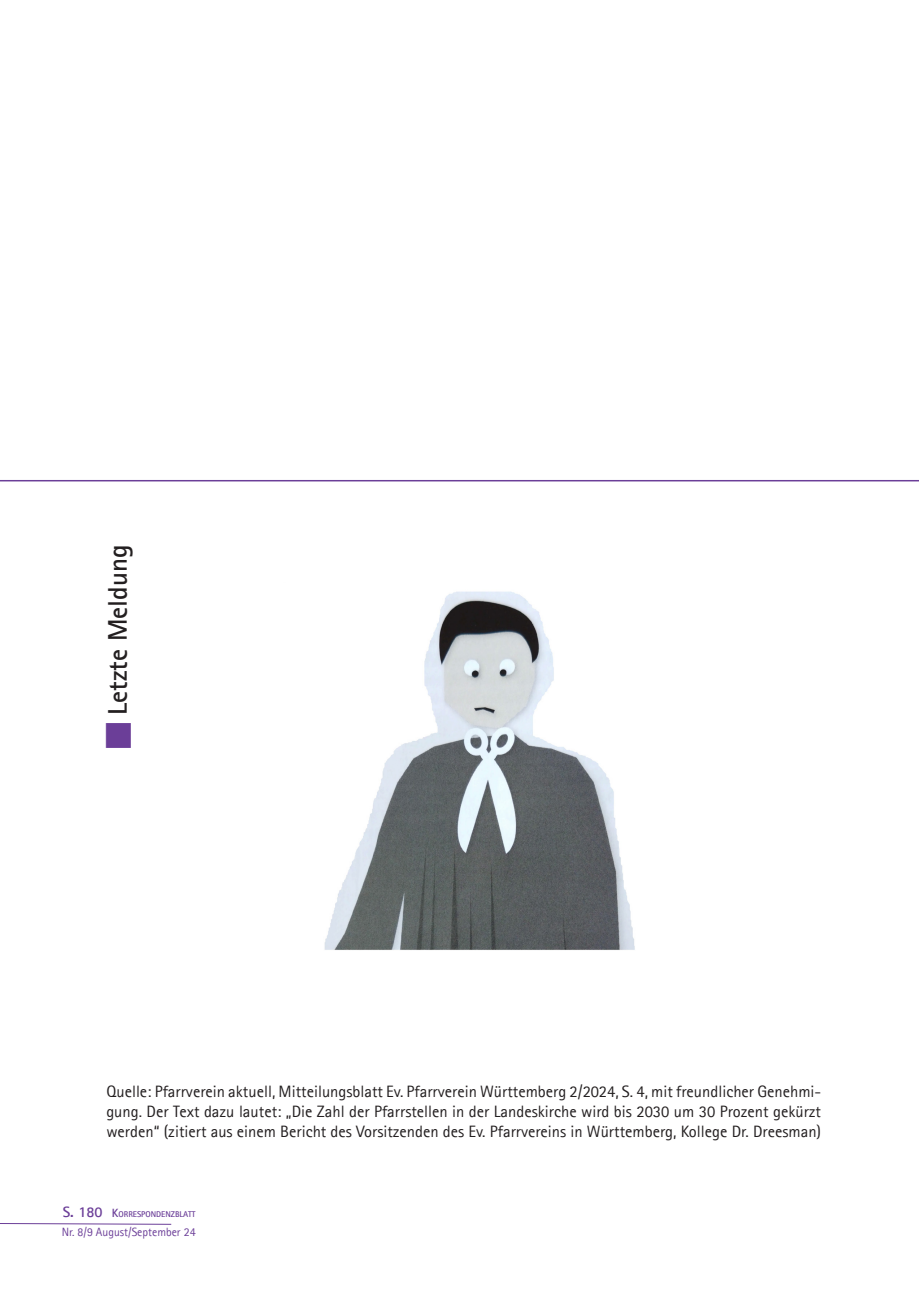
<style>
.page{position:relative;width:919px;height:1289px;background:#fff}
.page>*{position:absolute;margin:0;border:0;box-sizing:border-box;transform-origin:0 0}
.t1{font:700 27px "Agfa Rotis Sans Serif";color:#231f20}
.t2{font:16.5px/19.8px "Agfa Rotis Sans Serif";color:#231f20;text-align:justify}
.t3{font:12px "Agfa Rotis Sans Serif";color:#6b3e98}
.t4{font:700 8.4px "Agfa Rotis Sans Serif";color:#6b3e98}
.s1{color:#6b3e98}
.s2{font-size:15px}
.s3{font-size:12px}
</style>
<div class="page">
<svg style="left:0;top:1223px;width:171px;height:1px"></svg>
<hr style="left:0;top:480px;width:918px;height:1px;background:#6b3e98">
<img style="left:324px;top:591px;width:311px;height:359px">
<h1 class="t1" style="left:101px;top:748px;width:205px;rotate:-90deg"><span class="s1">■</span> Letzte Meldung</h1>
<p class="t2" style="left:106px;top:1081px;width:716px">Quelle: Pfarrverein aktuell, Mitteilungsblatt Ev. Pfarrverein Württemberg 2/2024, S. 4, mit freundlicher Genehmi&shy;gung. Der Text dazu lautet: „Die Zahl der Pfarrstellen in der Landeskirche wird bis 2030 um 30 Prozent gekürzt werden“ (zitiert aus einem Bericht des Vorsitzenden des Ev. Pfarrvereins in Württemberg, Kollege Dr. Dreesman)</p>
<p class="t4" style="left:63px;top:1208px;width:134px"><span class="s2">S. 180</span> <span class="s3">K</span>ORRESPONDENZBLATT</p>
<p class="t3" style="left:62px;top:1224px;width:135px">Nr. 8/9 August/September 24</p>
</div>
